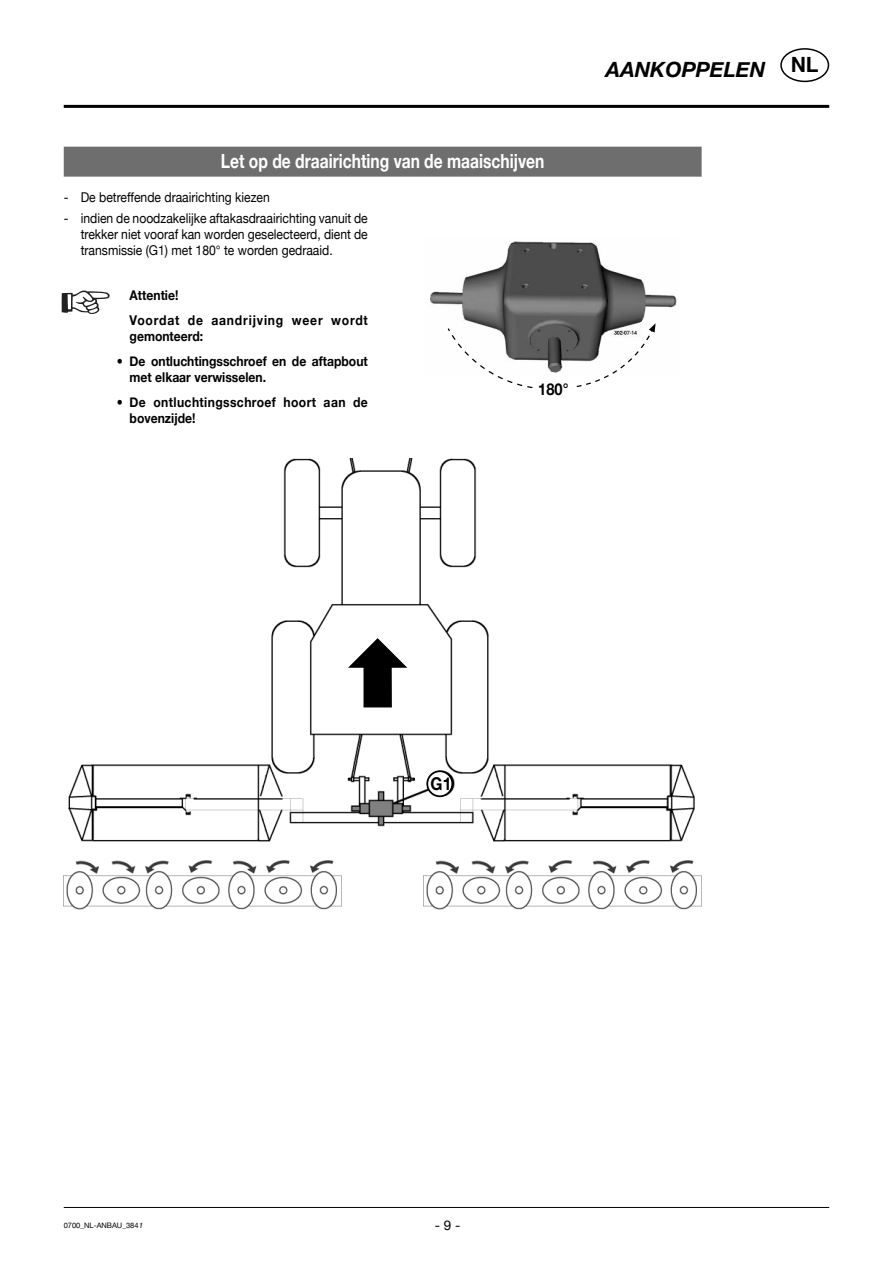
<style>
.page{position:relative;width:893px;height:1263px;background:#fff}
.page>*{position:absolute;margin:0;border:0;box-sizing:border-box;transform-origin:0 0}
.t1{font:italic 700 21px "Helvetica Neue";color:#000}
.t2{font:700 19.5px "Helvetica Neue";color:#fff;scale:.8 1}
.t3{font:700 17.7px "Helvetica Neue";color:#000;scale:.9 1}
.t4{font:700 16.2px "Helvetica Neue";color:#000;scale:.9 1}
.t5{font:13.5px/16.2px "Helvetica Neue";color:#000;text-align:justify;scale:.9 1}
.t6{font:700 13.5px/16.2px "Helvetica Neue";color:#000;scale:.9 1}
.t7{font:700 13.5px/16.2px "Helvetica Neue";letter-spacing:.03em;color:#000;scale:.9 1}
.t8{font:700 13.5px/24.8px "Helvetica Neue";letter-spacing:.065em;color:#000;scale:.9 1}
.t9{font:13.5px "Helvetica Neue";color:#000}
.t10{font:7.5px "Helvetica Neue";color:#000}
.s1{font-family:"Helvetica";font-style:italic}
</style>
<div class="page">
<hr style="left:64px;top:105px;width:765px;height:3px;background:#000">
<hr style="left:64px;top:1207px;width:765px;height:1px;background:#000">
<div style="left:780px;top:48px;width:49px;height:34px;border:2px solid #000;border-radius:50%"></div>
<svg style="left:62px;top:291px;width:47px;height:23px"></svg>
<img style="left:430px;top:241px;width:247px;height:88px">
<svg style="left:446px;top:323px;width:209px;height:66px"></svg>
<div style="left:535px;top:379px;width:37px;height:17px;background:#fff"></div>
<img style="left:68px;top:459px;width:627px;height:383px">
<svg style="left:348px;top:638px;width:59px;height:69px"></svg>
<img style="left:424px;top:861px;width:278px;height:49px">
<img style="left:64px;top:861px;width:278px;height:49px">
<div style="left:427px;top:771px;width:25px;height:25px;background:#fff;border-radius:50%"></div>
<div style="left:426px;top:770px;width:27px;height:27px;border:2px solid #000;border-radius:50%"></div>
<div style="left:483px;top:444px;width:41px;height:43px;background:#fff"></div>
<div style="left:64px;top:147px;width:638px;height:30px;background:#6e6e6e"></div>
<h2 class="t2" style="left:221px;top:149px;width:406px">Let op de draairichting van de maaischijven</h2>
<p class="t5" style="left:64px;top:189px;width:230px">- De betreffende draairichting kiezen</p>
<p class="t5" style="left:81px;top:210px;width:320px;text-indent:-17px">- indien de noodzakelijke aftakasdraairichting vanuit de trekker niet vooraf kan worden geselecteerd, dient de transmissie (G1) met 180° te worden gedraaid.</p>
<p class="t8" style="left:130px;top:283px;width:266px">Attentie!<br>Voordat de aandrijving weer wordt</p>
<p class="t6" style="left:130px;top:328px;width:83px">gemonteerd:</p>
<p class="t6" style="left:130px;top:353px;width:266px;text-indent:-13px">• De ontluchtingsschroef en de aftapbout met elkaar verwisselen.</p>
<p class="t7" style="left:130px;top:393px;width:266px;text-indent:-13px">• De ontluchtingsschroef hoort aan de bovenzijde!</p>
<p class="t4" style="left:538px;top:379px;width:35px">180°</p>
<h1 class="t1" style="left:606px;top:56px;width:214px">AANKOPPELEN <sup>NL</sup></h1>
<h3 class="t3" style="left:431px;top:773px;width:25px">G1</h3>
<p class="t10" style="left:64px;top:1220px;width:81px">0700_NL-ANBAU_384<span class="s1">1</span></p>
<p class="t9" style="left:435px;top:1217px;width:27px">- 9 -</p>
</div>
